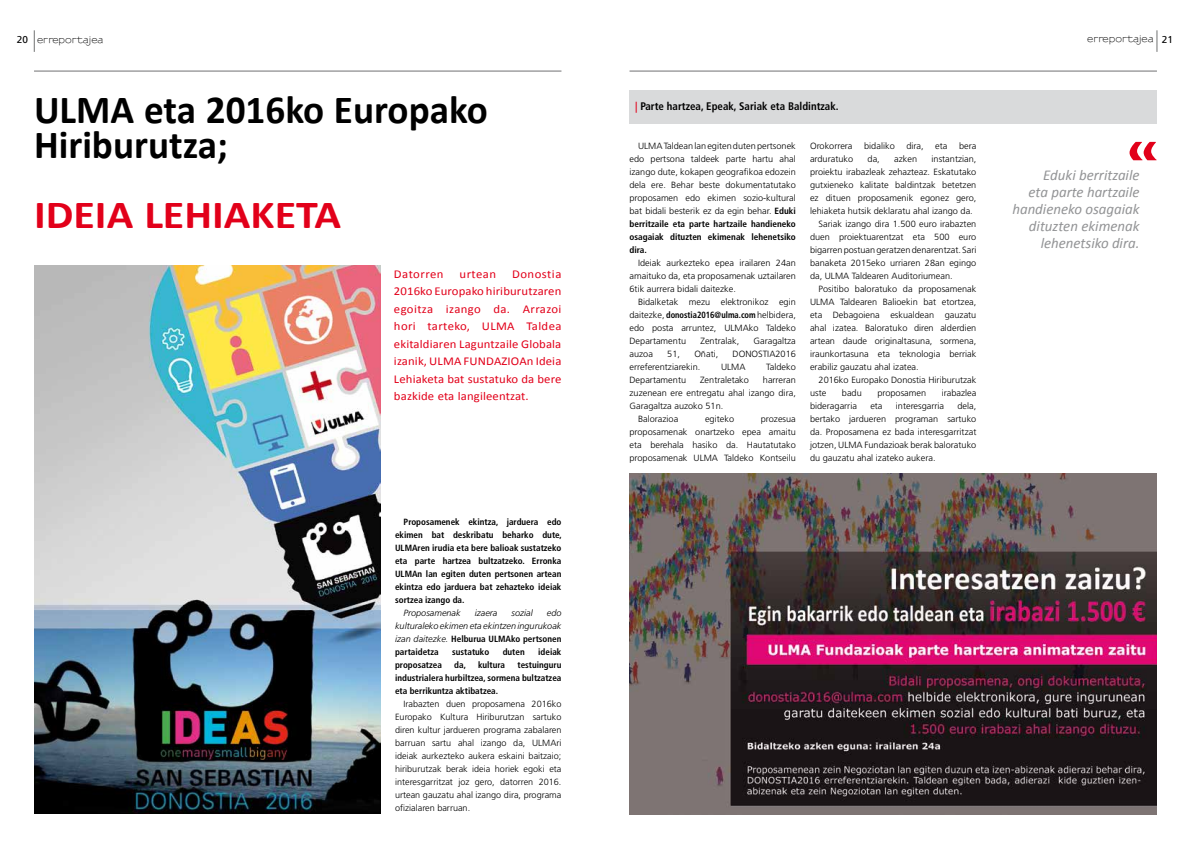
<style>
.page{position:relative;width:1191px;height:842px;background:#fff}
.page>*{position:absolute;margin:0;border:0;box-sizing:border-box;transform-origin:0 0}
.t1{font:700 40px/35px "Calibri";color:#000}
.t2{font:700 40px "Calibri";color:#e2001a;scale:1.1 1}
.t3{font:italic 15px/17px "Calibri";color:#929395;text-align:right}
.t4{font:12px/17.5px "Calibri";letter-spacing:.01em;color:#e2001a;text-align:justify;scale:1.06 1}
.t5{font:12px "Calibri";letter-spacing:.035em;color:#e2001a;scale:1.06 1}
.t6{font:700 condensed 11px "Frutiger LT Std";color:#000}
.t7{font:300 9px/13px "Frutiger LT Std";color:#000;text-align:justify}
.t8{font:700 condensed 9px/13px "Frutiger LT Std";color:#000;text-align:justify}
.t9{font:italic 300 9px/13px "Frutiger LT Std";color:#000;text-align:justify}
.t10{font:600 9px "Sansumi";color:#000}
.s1{font-family:"Frutiger LT Std";font-weight:400;font-size:10px}
.s2{font-weight:700;font-style:normal;font-stretch:condensed}
.s3{color:#e2001a}
.s4{font-weight:700;font-stretch:condensed}
</style>
<div class="page">
<svg style="left:34px;top:30px;width:1px;height:22px"></svg>
<svg style="left:1156px;top:30px;width:1px;height:22px"></svg>
<hr style="left:629px;top:71px;width:528px;height:1px;background:#707172">
<img style="left:629px;top:474px;width:528px;height:340px">
<img style="left:34px;top:266px;width:347px;height:547px">
<svg style="left:1129px;top:142px;width:27px;height:18px"></svg>
<hr style="left:34px;top:71px;width:527px;height:1px;background:#707172">
<div style="left:629px;top:90px;width:528px;height:34px;background:#d9dadb"></div>
<p class="t10" style="left:17px;top:35px;width:88px"><span class="s1">20</span> erreportajea</p>
<p class="t10" style="left:1087px;top:34px;width:87px">erreportajea <span class="s1">21</span></p>
<h1 class="t1" style="left:34px;top:91px;width:455px">ULMA eta 2016ko Europako<br>Hiriburutza;</h1>
<h1 class="t2" style="left:34px;top:190px;width:281px">IDEIA LEHIAKETA</h1>
<h3 class="t4" style="left:394px;top:265px;width:159px;text-indent:118px">Donostia 2016ko Europako hiriburutzaren egoitza izango da. Arrazoi hori tarteko, ULMA Taldea ekitaldiaren Laguntzaile Globala izanik, ULMA FUNDAZIOAn Ideia Lehiaketa bat sustatuko da bere bazkide eta langileentzat.</h3>
<h3 class="t5" style="left:394px;top:266px;width:48px">Datorren</h3>
<h3 class="t4" style="left:459px;top:265px;width:36px">urtean</h3>
<p class="t8" style="left:395px;top:515px;width:168px;text-indent:9px">Proposamenek ekintza, jarduera edo ekimen bat deskribatu beharko dute, ULMAren irudia eta bere balioak sustatzeko eta parte hartzea bultzatzeko. Erronka ULMAn lan egiten duten pertsonen artean ekintza edo jarduera bat zehazteko ideiak sortzea izango da.</p>
<p class="t9" style="left:403px;top:606px;width:59px">Proposamenak</p>
<p class="t9" style="left:475px;top:606px;width:24px">izaera</p>
<p class="t9" style="left:511px;top:606px;width:23px">sozial</p>
<p class="t9" style="left:395px;top:606px;width:168px;text-indent:152px">edo kulturaleko ekimen eta ekintzen ingurukoak izan daitezke. <span class="s2">Helburua ULMAko pertsonen partaidetza</span></p>
<p class="t8" style="left:452px;top:645px;width:39px">sustatuko</p>
<p class="t8" style="left:503px;top:645px;width:24px">duten</p>
<p class="t8" style="left:538px;top:645px;width:25px">ideiak</p>
<p class="t8" style="left:395px;top:658px;width:48px">proposatzea</p>
<p class="t8" style="left:454px;top:658px;width:13px">da,</p>
<p class="t8" style="left:478px;top:658px;width:29px">kultura</p>
<p class="t8" style="left:395px;top:658px;width:168px;text-indent:122px">testuinguru industrialera hurbiltzea, sormena bultzatzea eta berrikuntza aktibatzea.</p>
<p class="t7" style="left:395px;top:697px;width:168px;text-indent:9px">Irabazten duen proposamena 2016ko Europako Kultura Hiriburutzan sartuko diren kultur jardueren programa zabalaren barruan sartu ahal izango da, ULMAri ideiak aurkezteko aukera eskaini baitzaio; hiriburutzak berak ideia horiek egoki eta interesgarritzat joz gero, datorren 2016. urtean gauzatu ahal izango dira, programa ofizialaren barruan.</p>
<p class="t6" style="left:635px;top:99px;width:205px"><span class="s3">|</span> Parte hartzea, Epeak, Sariak eta Baldintzak.</p>
<p class="t7" style="left:629px;top:139px;width:168px;text-indent:9px">ULMA Taldean lan egiten duten pertsonek edo pertsona taldeek parte hartu ahal izango dute, kokapen geografikoa edozein dela ere. Behar beste dokumentatutako proposamen edo ekimen sozio-kultural bat bidali besterik ez da egin behar. <span class="s4">Eduki berritzaile eta parte hartzaile handieneko osagaiak dituzten ekimenak lehenetsiko dira.</span></p>
<p class="t7" style="left:629px;top:256px;width:168px;text-indent:9px">Ideiak aurkezteko epea irailaren 24an amaituko da, eta proposamenak uztailaren 6tik aurrera bidali daitezke.</p>
<p class="t7" style="left:629px;top:295px;width:168px;text-indent:9px">Bidalketak mezu elektronikoz egin daitezke, <span class="s4">donostia2016@ulma.com</span> helbidera, edo posta arruntez, ULMAko Taldeko Departamentu</p>
<p class="t7" style="left:700px;top:334px;width:40px">Zentralak,</p>
<p class="t7" style="left:753px;top:334px;width:44px">Garagaltza</p>
<p class="t7" style="left:629px;top:347px;width:25px">auzoa</p>
<p class="t7" style="left:667px;top:347px;width:14px">51,</p>
<p class="t7" style="left:694px;top:347px;width:25px">Oñati,</p>
<p class="t7" style="left:732px;top:347px;width:65px">DONOSTIA2016</p>
<p class="t7" style="left:629px;top:360px;width:72px">erreferentziarekin.</p>
<p class="t7" style="left:721px;top:360px;width:26px">ULMA</p>
<p class="t7" style="left:766px;top:360px;width:31px">Taldeko</p>
<p class="t7" style="left:629px;top:373px;width:58px">Departamentu</p>
<p class="t7" style="left:700px;top:373px;width:50px">Zentraletako</p>
<p class="t7" style="left:763px;top:373px;width:34px">harreran</p>
<p class="t7" style="left:629px;top:386px;width:168px">zuzenean ere entregatu ahal izango dira,</p>
<p class="t7" style="left:629px;top:399px;width:95px">Garagaltza auzoko 51n.</p>
<p class="t7" style="left:638px;top:412px;width:42px">Balorazioa</p>
<p class="t7" style="left:705px;top:412px;width:31px">egiteko</p>
<p class="t7" style="left:629px;top:412px;width:168px;text-indent:131px">prozesua proposamenak onartzeko epea amaitu eta berehala hasiko da. Hautatutako proposamenak ULMA Taldeko Kontseilu</p>
<p class="t7" style="left:810px;top:139px;width:44px">Orokorrera</p>
<p class="t7" style="left:864px;top:139px;width:32px">bidaliko</p>
<p class="t7" style="left:906px;top:139px;width:19px">dira,</p>
<p class="t7" style="left:935px;top:139px;width:14px">eta</p>
<p class="t7" style="left:959px;top:139px;width:19px">bera</p>
<p class="t7" style="left:810px;top:152px;width:45px">arduratuko</p>
<p class="t7" style="left:867px;top:152px;width:14px">da,</p>
<p class="t7" style="left:894px;top:152px;width:24px">azken</p>
<p class="t7" style="left:931px;top:152px;width:46px">instantzian,</p>
<p class="t7" style="left:810px;top:165px;width:168px">proiektu irabazleak zehazteaz. Eskatutako</p>
<p class="t7" style="left:810px;top:178px;width:168px">gutxieneko kalitate baldintzak betetzen</p>
<p class="t7" style="left:810px;top:191px;width:168px">ez dituen proposamenik egonez gero,</p>
<p class="t7" style="left:810px;top:204px;width:164px">lehiaketa hutsik deklaratu ahal izango da.</p>
<p class="t7" style="left:818px;top:217px;width:159px">Sariak izango dira 1.500 euro irabazten</p>
<p class="t7" style="left:810px;top:230px;width:168px">duen proiektuarentzat eta 500 euro</p>
<p class="t7" style="left:810px;top:243px;width:168px">bigarren postuan geratzen denarentzat. Sari</p>
<p class="t7" style="left:810px;top:256px;width:168px">banaketa 2015eko urriaren 28an egingo</p>
<p class="t7" style="left:810px;top:269px;width:144px">da, ULMA Taldearen Auditoriumean.</p>
<p class="t7" style="left:818px;top:282px;width:159px">Positibo baloratuko da proposamenak</p>
<p class="t7" style="left:810px;top:295px;width:168px">ULMA Taldearen Balioekin bat etortzea,</p>
<p class="t7" style="left:810px;top:308px;width:168px">eta Debagoiena eskualdean gauzatu</p>
<p class="t7" style="left:810px;top:321px;width:168px">ahal izatea. Baloratuko diren alderdien</p>
<p class="t7" style="left:810px;top:334px;width:168px">artean daude originaltasuna, sormena,</p>
<p class="t7" style="left:810px;top:347px;width:168px">iraunkortasuna eta teknologia berriak</p>
<p class="t7" style="left:810px;top:360px;width:110px">erabiliz gauzatu ahal izatea.</p>
<p class="t7" style="left:818px;top:373px;width:159px">2016ko Europako Donostia Hiriburutzak</p>
<p class="t7" style="left:810px;top:386px;width:18px">uste</p>
<p class="t7" style="left:842px;top:386px;width:21px">badu</p>
<p class="t7" style="left:877px;top:386px;width:50px">proposamen</p>
<p class="t7" style="left:941px;top:386px;width:36px">irabazlea</p>
<p class="t7" style="left:810px;top:399px;width:48px">bideragarria</p>
<p class="t7" style="left:870px;top:399px;width:14px">eta</p>
<p class="t7" style="left:896px;top:399px;width:50px">interesgarria</p>
<p class="t7" style="left:810px;top:399px;width:168px;text-indent:147px">dela, bertako jardueren programan sartuko da. Proposamena ez bada interesgarritzat jotzen, ULMA Fundazioak berak baloratuko du gauzatu ahal izateko aukera.</p>
<h2 class="t3" style="left:1012px;top:166px;width:129px">Eduki berritzaile<br>eta parte hartzaile handieneko osagaiak dituzten ekimenak lehenetsiko dira.</h2>
</div>
